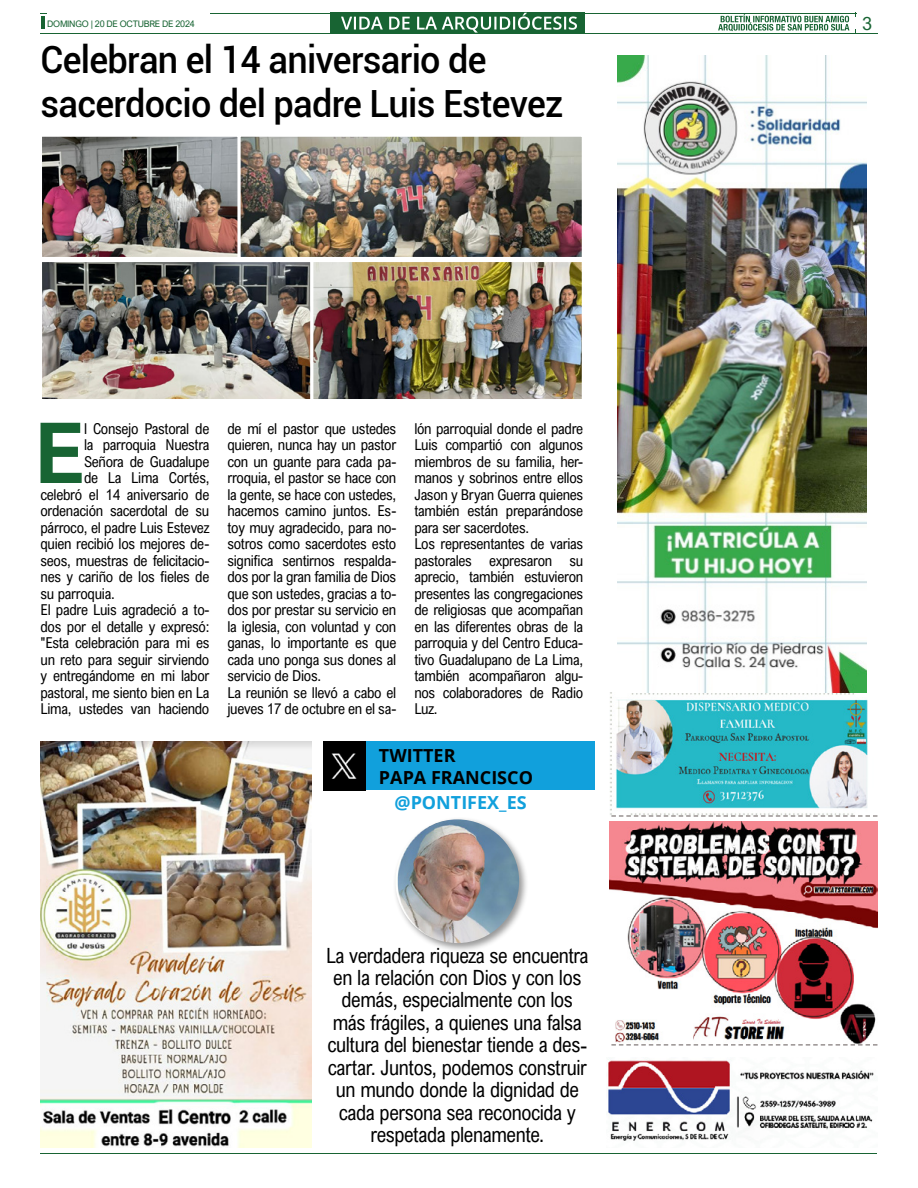
<style>
.page{position:relative;width:918px;height:1188px;background:#fff}
.page>*{position:absolute;margin:0;border:0;box-sizing:border-box;transform-origin:0 0}
.t1{font:700 84.15px "Arial Nova";color:#186433}
.t2{font:500 37.5px/44.2px "Roboto";letter-spacing:-.02em;color:#000;scale:.96 1}
.t3{font:21px/22.5px "Arial Nova Cond";letter-spacing:-.02em;color:#000;text-align:center;scale:.96 1}
.t4{font:700 18px/21.6px "Open Sans";color:#000}
.t5{font:700 18px "Open Sans";color:#11a0dc}
.t6{font:18px "Arial Nova";color:#186433}
.t7{font:15px/16.5px "Arial Nova Cond";letter-spacing:-.02em;color:#000}
.t8{font:9px "Arial Nova";letter-spacing:-.03em;color:#186433}
</style>
<div class="page">
<hr style="left:40px;top:1154px;width:838px;height:1px;background:#186433">
<svg style="left:718px;top:14px;width:131px;height:17px"></svg>
<div style="left:330px;top:13px;width:255px;height:21px;background:#186433"></div>
<hr style="left:41px;top:13px;width:292px;height:1px;background:#186433">
<hr style="left:187px;top:13px;width:691px;height:1px;background:#186433">
<hr style="left:41px;top:33px;width:292px;height:1px;background:#186433">
<hr style="left:187px;top:33px;width:691px;height:1px;background:#186433">
<hr style="left:41px;top:16px;width:4px;height:13px;background:#186433">
<div style="left:47px;top:13px;width:163px;height:20px;background:#fff"></div>
<img style="left:610px;top:693px;width:258px;height:122px">
<img style="left:609px;top:821px;width:269px;height:223px">
<svg style="left:341px;top:13px;width:236px;height:20px"></svg>
<img style="left:608px;top:1059px;width:266px;height:82px">
<img style="left:618px;top:55px;width:249px;height:638px">
<svg style="left:611px;top:815px;width:267px;height:2px"></svg>
<svg style="left:611px;top:1044px;width:267px;height:2px"></svg>
<img style="left:43px;top:138px;width:194px;height:118px">
<div style="left:39px;top:134px;width:202px;height:126px;border:3px solid #fff"></div>
<img style="left:43px;top:263px;width:266px;height:135px">
<div style="left:39px;top:259px;width:274px;height:143px;border:3px solid #fff"></div>
<img style="left:242px;top:138px;width:339px;height:118px">
<div style="left:238px;top:134px;width:347px;height:126px;border:3px solid #fff"></div>
<img style="left:314px;top:263px;width:267px;height:135px">
<div style="left:310px;top:259px;width:275px;height:143px;border:3px solid #fff"></div>
<img style="left:41px;top:741px;width:271px;height:407px">
<div style="left:323px;top:741px;width:272px;height:49px;background:#11a0dc"></div>
<img style="left:323px;top:741px;width:43px;height:49px">
<div style="left:393px;top:817px;width:136px;height:136px;background:#000;opacity:.41"></div>
<img style="left:395px;top:819px;width:124px;height:124px;border-radius:62px">
<p class="t8" style="left:47px;top:18px;width:149px">DOMINGO | 20 DE OCTUBRE DE 2024</p>
<p class="t6" style="left:862px;top:13px;width:12px">3</p>
<h2 class="t2" style="left:41px;top:36px;width:546px">Celebran el 14 aniversario de sacerdocio del padre Luis Estevez</h2>
<h1 class="t1" style="left:34px;top:404px;width:53px">E</h1>
<p class="t7" style="left:84px;top:420px;width:127px">l Consejo Pastoral de</p>
<p class="t7" style="left:84px;top:436px;width:127px">la parroquia Nuestra</p>
<p class="t7" style="left:84px;top:453px;width:127px">Señora de Guadalupe</p>
<p class="t7" style="left:84px;top:469px;width:127px">de La Lima Cortés,</p>
<p class="t7" style="left:41px;top:486px;width:170px">celebró el 14 aniversario de</p>
<p class="t7" style="left:41px;top:502px;width:170px">ordenación sacerdotal de su</p>
<p class="t7" style="left:41px;top:519px;width:170px">párroco, el padre Luis Estevez</p>
<p class="t7" style="left:41px;top:535px;width:170px">quien recibió los mejores de-</p>
<p class="t7" style="left:41px;top:552px;width:170px">seos, muestras de felicitacio-</p>
<p class="t7" style="left:41px;top:568px;width:170px">nes y cariño de los fieles de</p>
<p class="t7" style="left:41px;top:585px;width:76px">su parroquia.</p>
<p class="t7" style="left:41px;top:601px;width:170px">El padre Luis agradeció a to-</p>
<p class="t7" style="left:41px;top:618px;width:170px">dos por el detalle y expresó:</p>
<p class="t7" style="left:41px;top:634px;width:170px">"Esta celebración para mi es</p>
<p class="t7" style="left:41px;top:651px;width:170px">un reto para seguir sirviendo</p>
<p class="t7" style="left:41px;top:667px;width:170px">y entregándome en mi labor</p>
<p class="t7" style="left:41px;top:684px;width:170px">pastoral, me siento bien en La</p>
<p class="t7" style="left:41px;top:700px;width:170px">Lima, ustedes van haciendo</p>
<p class="t7" style="left:227px;top:420px;width:170px">de mí el pastor que ustedes quieren, nunca hay un pastor con un guante para cada pa&shy;rroquia, el pastor se hace con la gente, se hace con ustedes, hacemos camino juntos. Es&shy;toy muy agradecido, para no&shy;sotros como sacerdotes esto significa sentirnos respalda&shy;dos por la gran familia de Dios que son ustedes, gracias a to&shy;dos por prestar su servicio en la iglesia, con voluntad y con ganas, lo importante es que cada uno ponga sus dones al servicio de Dios.<br>La reunión se llevó a cabo el jueves 17 de octubre en el sa-</p>
<p class="t7" style="left:414px;top:420px;width:170px">lón parroquial donde el padre<br>Luis compartió con algunos miembros de su familia, her&shy;manos y sobrinos entre ellos<br>Jason y Bryan Guerra quienes también están preparándose para ser sacerdotes.<br>Los representantes de varias pastorales expresaron su aprecio, también estuvieron presentes las congregaciones de religiosas que acompañan en las diferentes obras de la parroquia y del Centro Educa&shy;tivo Guadalupano de La Lima, también acompañaron algu&shy;nos colaboradores de Radio<br>Luz.</p>
<p class="t4" style="left:379px;top:744px;width:156px">TWITTER<br>PAPA FRANCISCO</p>
<p class="t5" style="left:395px;top:790px;width:134px">@PONTIFEX_ES</p>
<p class="t3" style="left:326px;top:943px;width:275px">La verdadera riqueza se encuentra en la relación con Dios y con los demás, especialmente con los más frágiles, a quienes una falsa cultura del bienestar tiende a des&shy;cartar. Juntos, podemos construir un mundo donde la dignidad de cada persona sea reconocida y respetada plenamente.</p>
</div>
